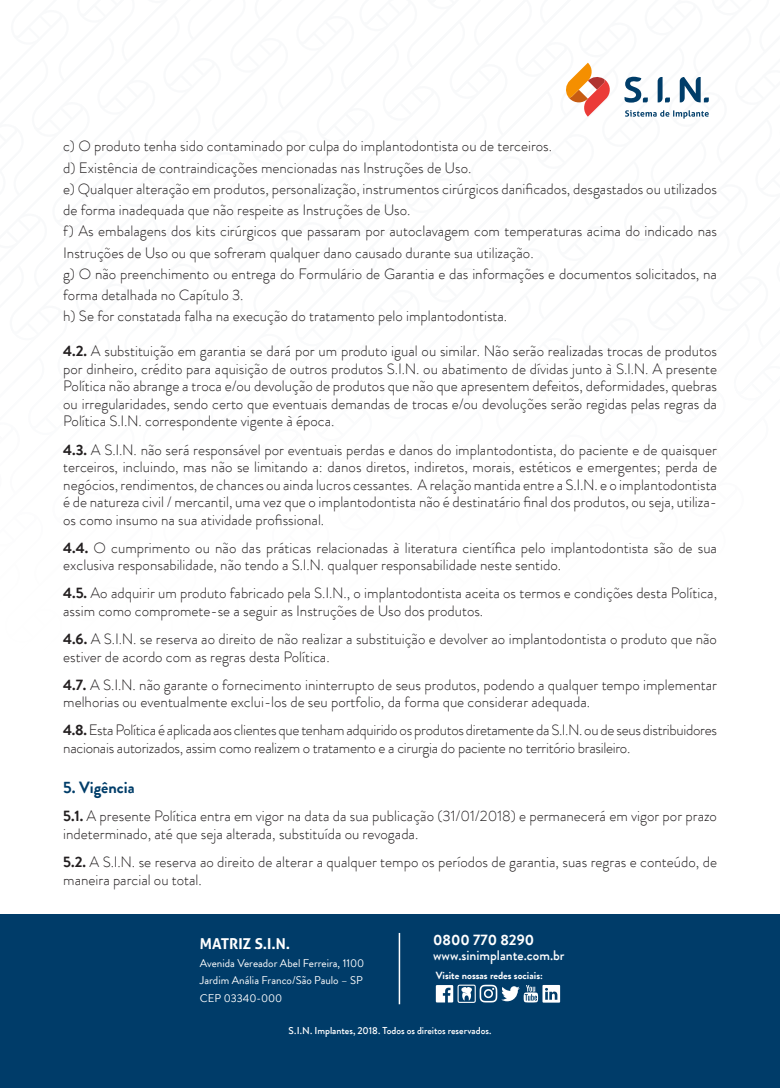
<style>
.page{position:relative;width:780px;height:1088px;background:#fff}
.page>*{position:absolute;margin:0;border:0;box-sizing:border-box;transform-origin:0 0}
.t1{font:700 16.25px "Brandon Grotesque";color:#003d69}
.t2{font:300 15px/17.5px "Brandon Grotesque";color:#231f20}
.t3{font:300 15px/17.5px "Brandon Grotesque";letter-spacing:-.02em;color:#231f20}
.t4{font:700 15px "Aller";color:#fff}
.t5{font:700 15px "Brandon Grotesque";color:#fff}
.t6{font:500 13.75px "Brandon Grotesque";color:#fff}
.t7{font:11.25px/17.5px "Brandon Grotesque";color:#fff;text-align:justify}
.t8{font:700 10.38px "Brandon Grotesque";color:#fff}
.t9{font:500 10px "Brandon Grotesque";color:#fff}
.s1{font-weight:700}
</style>
<div class="page">
<div style="left:0;top:914px;width:780px;height:174px;background:#003c69"></div>
<svg style="left:461px;top:987px;width:11px;height:13px"></svg>
<div style="left:457px;top:984px;width:18px;height:19px;border:1px solid #fff;border-radius:2px"></div>
<svg style="left:436px;top:985px;width:17px;height:17px"></svg>
<svg style="left:479px;top:985px;width:81px;height:17px"></svg>
<hr style="left:398px;top:933px;width:2px;height:71px;background:#fff">
<p class="t2" style="left:63px;top:136px;width:655px;line-height:21.2px">c) O produto tenha sido contaminado por culpa do implantodontista ou de terceiros.<br>d) Existência de contraindicações mencionadas nas Instruções de Uso.<br>e) Qualquer alteração em produtos, personalização, instrumentos cirúrgicos danificados, desgastados ou utilizados de forma inadequada que não respeite as Instruções de Uso.<br>f) As embalagens dos kits cirúrgicos que passaram por autoclavagem com temperaturas acima do indicado nas Instruções de Uso ou que sofreram qualquer dano causado durante sua utilização.<br>g) O não preenchimento ou entrega do Formulário de Garantia e das informações e documentos solicitados, na forma detalhada no Capítulo 3.<br>h) Se for constatada falha na execução do tratamento pelo implantodontista.</p>
<p class="t2" style="left:63px;top:342px;width:655px;text-align:justify"><span class="s1">4.2.</span> A substituição em garantia se dará por um produto igual ou similar. Não serão realizadas trocas de produtos por dinheiro, crédito para aquisição de outros produtos S.I.N. ou abatimento de dívidas junto à S.I.N. A presente Política não abrange a troca e/ou devolução de produtos que não que apresentem defeitos, deformidades, quebras ou irregularidades, sendo certo que eventuais demandas de trocas e/ou devoluções serão regidas pelas regras da Política S.I.N. correspondente vigente à época.</p>
<p class="t2" style="left:63px;top:441px;width:655px;text-align:justify"><span class="s1">4.3.</span> A S.I.N. não será responsável por eventuais perdas e danos do implantodontista, do paciente e de quaisquer terceiros, incluindo, mas não se limitando a: danos diretos, indiretos, morais, estéticos e emergentes; perda de negócios, rendimentos, de chances ou ainda lucros cessantes. A relação mantida entre a S.I.N. e o implantodontista é de natureza civil / mercantil, uma vez que o implantodontista não é destinatário final dos produtos, ou seja, utiliza&shy;os como insumo na sua atividade profissional.</p>
<p class="t2" style="left:63px;top:539px;width:655px"><span class="s1">4.4.</span> O cumprimento ou não das práticas relacionadas à literatura científica pelo implantodontista são de sua exclusiva responsabilidade, não tendo a S.I.N. qualquer responsabilidade neste sentido.</p>
<p class="t2" style="left:63px;top:584px;width:655px"><span class="s1">4.5.</span> Ao adquirir um produto fabricado pela S.I.N., o implantodontista aceita os termos e condições desta Política, assim como compromete-se a seguir as Instruções de Uso dos produtos.</p>
<p class="t2" style="left:63px;top:630px;width:655px"><span class="s1">4.6.</span> A S.I.N. se reserva ao direito de não realizar a substituição e devolver ao implantodontista o produto que não estiver de acordo com as regras desta Política.</p>
<p class="t2" style="left:63px;top:676px;width:655px"><span class="s1">4.7.</span> A S.I.N. não garante o fornecimento ininterrupto de seus produtos, podendo a qualquer tempo implementar melhorias ou eventualmente exclui-los de seu portfolio, da forma que considerar adequada.</p>
<p class="t3" style="left:63px;top:721px;width:655px"><span class="s1">4.8.</span> Esta Política é aplicada aos clientes que tenham adquirido os produtos diretamente da S.I.N. ou de seus distribuidores nacionais autorizados, assim como realizem o tratamento e a cirurgia do paciente no território brasileiro.</p>
<p class="t1" style="left:63px;top:776px;width:73px">5. Vigência</p>
<p class="t2" style="left:63px;top:807px;width:655px"><span class="s1">5.1.</span> A presente Política entra em vigor na data da sua publicação (31/01/2018) e permanecerá em vigor por prazo indeterminado, até que seja alterada, substituída ou revogada.</p>
<p class="t2" style="left:63px;top:853px;width:655px"><span class="s1">5.2.</span> A S.I.N. se reserva ao direito de alterar a qualquer tempo os períodos de garantia, suas regras e conteúdo, de maneira parcial ou total.</p>
<p class="t5" style="left:433px;top:929px;width:102px">0800 770 8290</p>
<p class="t6" style="left:433px;top:946px;width:133px">www.sinimplante.com.br</p>
<p class="t4" style="left:200px;top:934px;width:92px">MATRIZ S.I.N.</p>
<p class="t7" style="left:200px;top:954px;width:166px">Avenida Vereador Abel Ferreira, 1100<br>Jardim Anália Franco/São Paulo – SP CEP 03340-000</p>
<p class="t9" style="left:288px;top:1023px;width:204px">S.I.N. Implantes, 2018. Todos os direitos reservados.</p>
<p class="t8" style="left:436px;top:968px;width:109px">Visite nossas redes sociais:</p>
</div>
